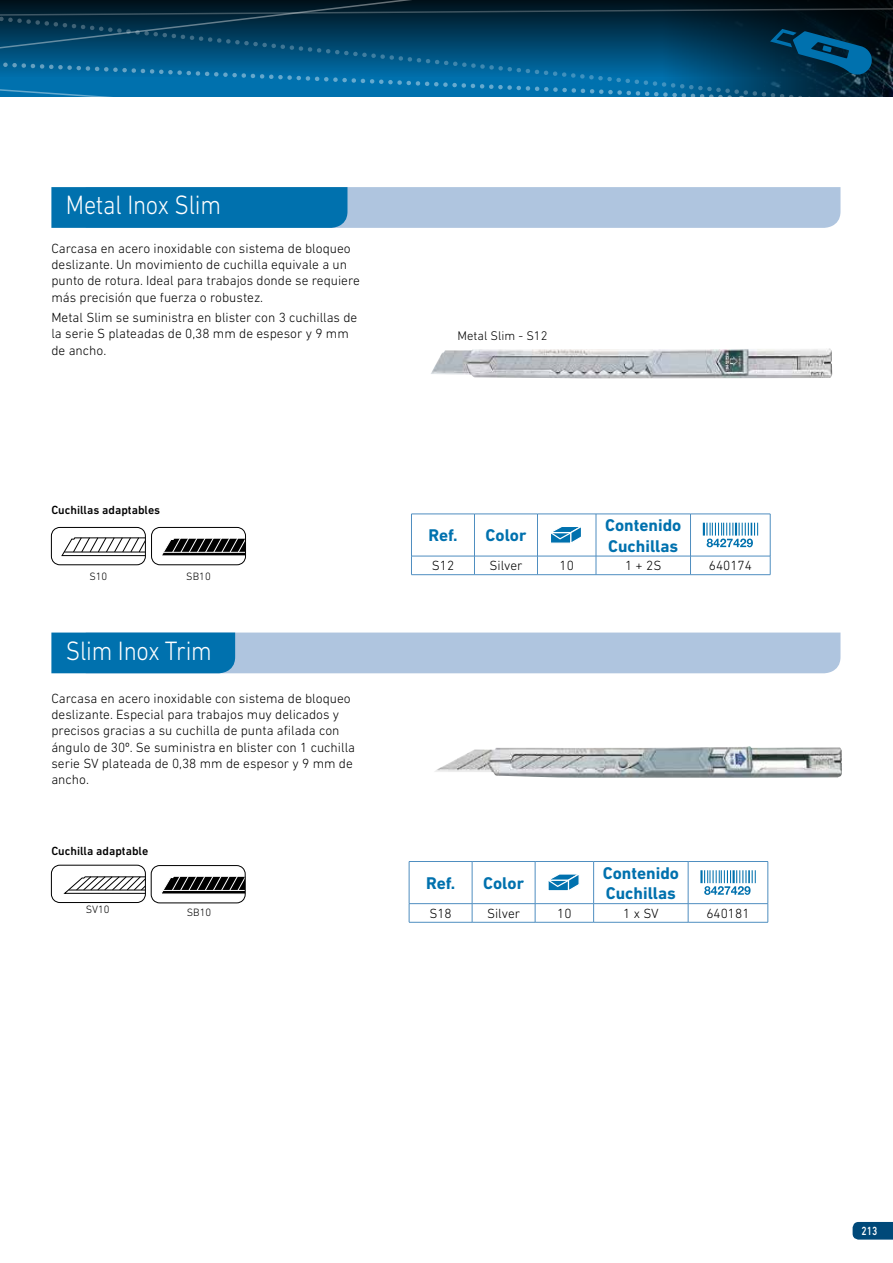
<style>
.page{position:relative;width:893px;height:1263px;background:#fff}
.page>*{position:absolute;margin:0;border:0;box-sizing:border-box;transform-origin:0 0}
.t1{font:300 27px "DIN Next LT Pro";letter-spacing:-.01em;color:#fff;scale:.9 1}
.t2{font:700 17.25px/20.7px "DIN Next LT Pro";color:#0071ae}
.t3{font:300 13.5px/16.2px "DIN Next LT Pro";color:#000}
.t4{font:300 12.75px "DIN Next LT Pro";color:#000}
.t5{font:500 12px "DIN Next LT Pro";color:#000}
.t6{font:500 12px "DIN Next LT Pro";color:#fff;scale:.8 1}
.t7{font:300 10.8px "DIN Next LT Pro";color:#000}
</style>
<div class="page">
<svg style="left:516px;top:0;width:300px;height:7px;background:#000f18"></svg>
<div style="left:0;top:0;width:516px;height:7px;background:#00131e"></div>
<svg style="left:853px;top:1222px;width:40px;height:17px"></svg>
<svg style="left:0;top:7px;width:893px;height:90px;background:#04496e"></svg>
<svg style="left:51px;top:187px;width:789px;height:41px;background:#6ea6cc"></svg>
<svg style="left:51px;top:527px;width:195px;height:38px"></svg>
<svg style="left:411px;top:514px;width:360px;height:61px"></svg>
<img style="left:431px;top:348px;width:401px;height:30px">
<svg style="left:51px;top:632px;width:789px;height:41px;background:#88b2d4"></svg>
<hr style="left:409px;top:922px;width:63px;height:1px;background:#4f8ec0">
<hr style="left:472px;top:922px;width:63px;height:1px;background:#4f8ec0">
<hr style="left:535px;top:922px;width:59px;height:1px;background:#4f8ec0">
<hr style="left:594px;top:922px;width:94px;height:1px;background:#4f8ec0">
<hr style="left:688px;top:922px;width:80px;height:1px;background:#4f8ec0">
<svg style="left:409px;top:861px;width:360px;height:61px"></svg>
<img style="left:435px;top:746px;width:407px;height:32px">
<svg style="left:51px;top:864px;width:195px;height:40px"></svg>
<h1 class="t1" style="left:66px;top:190px;width:174px">Metal Inox Slim</h1>
<p class="t3" style="left:51px;top:240px;width:310px">Carcasa en acero inoxidable con sistema de bloqueo deslizante. Un movimiento de cuchilla equivale a un punto de rotura. Ideal para trabajos donde se requiere más precisión que fuerza o robustez.</p>
<p class="t3" style="left:51px;top:309px;width:307px">Metal Slim se suministra en blister con 3 cuchillas de la serie S plateadas de 0,38 mm de espesor y 9 mm de ancho.</p>
<p class="t5" style="left:51px;top:503px;width:110px">Cuchillas adaptables</p>
<p class="t7" style="left:89px;top:570px;width:19px">S10</p>
<p class="t7" style="left:186px;top:570px;width:26px">SB10</p>
<h1 class="t1" style="left:66px;top:635px;width:164px">Slim Inox Trim</h1>
<p class="t3" style="left:51px;top:690px;width:305px">Carcasa en acero inoxidable con sistema de bloqueo deslizante. Especial para trabajos muy delicados y precisos gracias a su cuchilla de punta afilada con ángulo de 30º. Se suministra en blister con 1 cuchilla serie SV plateada de 0,38 mm de espesor y 9 mm de ancho.</p>
<p class="t5" style="left:51px;top:843px;width:98px">Cuchilla adaptable</p>
<p class="t7" style="left:86px;top:903px;width:25px">SV10</p>
<p class="t7" style="left:187px;top:906px;width:26px">SB10</p>
<p class="t4" style="left:457px;top:328px;width:92px">Metal Slim - S12</p>
<p class="t2" style="left:429px;top:525px;width:31px">Ref.</p>
<p class="t2" style="left:486px;top:525px;width:42px">Color</p>
<p class="t2" style="left:605px;top:515px;width:78px">Contenido<br>Cuchillas</p>
<p class="t3" style="left:432px;top:558px;width:24px">S12</p>
<p class="t3" style="left:489px;top:558px;width:35px">Silver</p>
<p class="t3" style="left:560px;top:558px;width:16px">10</p>
<p class="t3" style="left:625px;top:558px;width:38px">1 + 2S</p>
<p class="t3" style="left:709px;top:558px;width:45px">640174</p>
<p class="t2" style="left:426px;top:873px;width:31px">Ref.</p>
<p class="t2" style="left:483px;top:873px;width:42px">Color</p>
<p class="t2" style="left:603px;top:862px;width:78px">Contenido<br>Cuchillas</p>
<p class="t3" style="left:429px;top:905px;width:24px">S18</p>
<p class="t3" style="left:487px;top:905px;width:35px">Silver</p>
<p class="t3" style="left:557px;top:905px;width:16px">10</p>
<p class="t3" style="left:623px;top:905px;width:37px">1 x SV</p>
<p class="t3" style="left:706px;top:905px;width:45px">640181</p>
<p class="t6" style="left:862px;top:1223px;width:21px">213</p>
</div>
